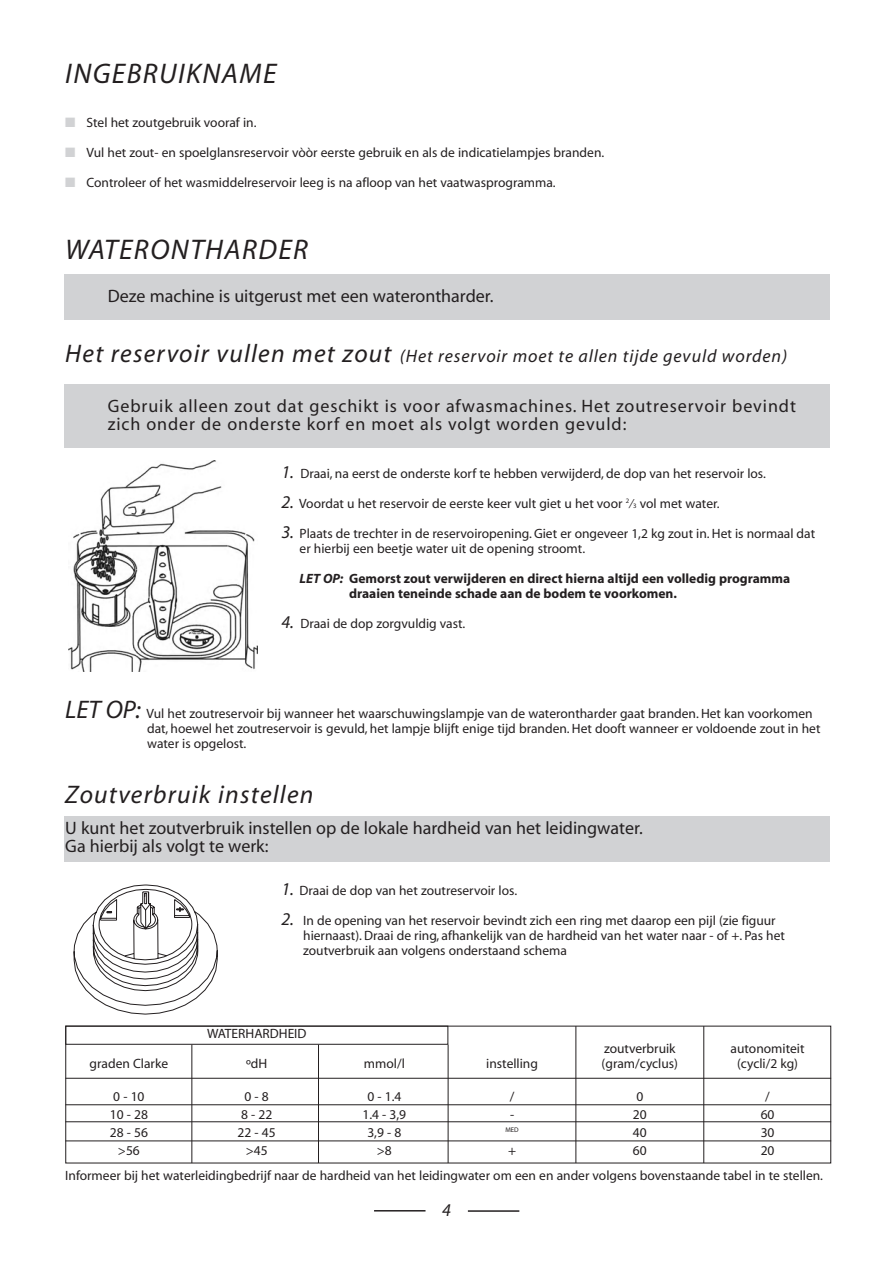
<style>
.page{position:relative;width:893px;height:1263px;background:#fff}
.page>*{position:absolute;margin:0;border:0;box-sizing:border-box;transform-origin:0 0}
.t1{font:italic 28.5px "Myriad";letter-spacing:.05em;color:#231f20}
.t2{font:italic 25.5px "Myriad";letter-spacing:.05em;color:#231f20}
.t3{font:18px/18px "Myriad";color:#231f20}
.t4{font:18px/18px "Myriad";letter-spacing:.05em;color:#231f20}
.t5{font:italic 18px "Myriad";letter-spacing:.05em;color:#231f20}
.t6{font:13.5px/18px "Myriad";color:#231f20}
.t7{font:700 13.5px/15px "Myriad";color:#231f20}
.t8{font:6.75px "Myriad";color:#231f20}
.s1{color:#d1d2d4}
.s2{font-size:25.5px}
.s3{font-style:italic;font-size:18px}
.s4{font-size:6.75px}
.s5{font-style:italic}
.s6{font-style:italic;font-size:25.5px}
</style>
<div class="page">
<div style="left:64px;top:274px;width:765px;height:46px;background:#d1d2d4"></div>
<hr style="left:374px;top:1210px;width:51px;height:2px;background:#231f20">
<hr style="left:468px;top:1210px;width:51px;height:2px;background:#231f20">
<div style="left:64px;top:384px;width:765px;height:64px;background:#d1d2d4"></div>
<div style="left:64px;top:816px;width:765px;height:45px;background:#d1d2d4"></div>
<svg style="left:65px;top:1025px;width:766px;height:117px"></svg>
<hr style="left:191px;top:1045px;width:1px;height:118px;background:#231f20">
<hr style="left:318px;top:1045px;width:1px;height:118px;background:#231f20">
<hr style="left:447px;top:1045px;width:1px;height:118px;background:#231f20">
<hr style="left:575px;top:1026px;width:1px;height:137px;background:#231f20">
<hr style="left:703px;top:1026px;width:1px;height:137px;background:#231f20">
<svg style="left:74px;top:885px;width:143px;height:129px"></svg>
<div style="left:65px;top:1026px;width:766px;height:137px;border:1px solid #231f20"></div>
<img style="left:69px;top:461px;width:189px;height:210px">
<h1 class="t1" style="left:65px;top:63px;width:213px">INGEBRUIKNAME</h1>
<p class="t6" style="left:65px;top:114px;width:193px"><span class="s1">■</span> Stel het zoutgebruik vooraf in.</p>
<p class="t6" style="left:65px;top:144px;width:540px"><span class="s1">■</span> Vul het zout- en spoelglansreservoir vòòr eerste gebruik en als de indicatielampjes branden.</p>
<p class="t6" style="left:65px;top:174px;width:492px"><span class="s1">■</span> Controleer of het wasmiddelreservoir leeg is na afloop van het vaatwasprogramma.</p>
<h1 class="t1" style="left:65px;top:238px;width:244px">WATERONTHARDER</h1>
<h3 class="t3" style="left:108px;top:288px;width:387px">Deze machine is uitgerust met een waterontharder.</h3>
<h3 class="t5" style="left:65px;top:349px;width:723px"><span class="s2">Het reservoir vullen met zout</span> (Het reservoir moet te allen tijde gevuld worden)</h3>
<h3 class="t4" style="left:108px;top:398px;width:689px">Gebruik alleen zout dat geschikt is voor afwasmachines. Het zoutreservoir bevindt zich onder de onderste korf en moet als volgt worden gevuld:</h3>
<p class="t6" style="left:281px;top:465px;width:486px"><span class="s3">1.</span> Draai, na eerst de onderste korf te hebben verwijderd, de dop van het reservoir los.</p>
<p class="t6" style="left:281px;top:495px;width:439px"><span class="s3">2.</span> Voordat u het reservoir de eerste keer vult giet u het voor <sup>2</sup>⁄<span class="s4">3</span> vol met water.</p>
<p class="t6" style="left:299px;top:527px;width:517px;line-height:15px;text-indent:-18px"><span class="s3">3.</span> Plaats de trechter in de reservoiropening. Giet er ongeveer 1,2 kg zout in. Het is normaal dat er hierbij een beetje water uit de opening stroomt.</p>
<p class="t7" style="left:349px;top:572px;width:442px;text-indent:-50px"><span class="s5">LET OP:</span> Gemorst zout verwijderen en direct hierna altijd een volledig programma draaien teneinde schade aan de bodem te voorkomen.</p>
<p class="t6" style="left:281px;top:615px;width:185px"><span class="s3">4.</span> Draai de dop zorgvuldig vast.</p>
<p class="t6" style="left:147px;top:707px;width:675px;line-height:15px;text-indent:-82px"><span class="s6">LET OP:</span> Vul het zoutreservoir bij wanneer het waarschuwingslampje van de waterontharder gaat branden. Het kan voorkomen dat, hoewel het zoutreservoir is gevuld, het lampje blijft enige tijd branden. Het dooft wanneer er voldoende zout in het water is opgelost.</p>
<h2 class="t2" style="left:65px;top:785px;width:250px">Zoutverbruik instellen</h2>
<h3 class="t3" style="left:65px;top:821px;width:579px">U kunt het zoutverbruik instellen op de lokale hardheid van het leidingwater.<br>Ga hierbij als volgt te werk:</h3>
<p class="t6" style="left:281px;top:882px;width:237px"><span class="s3">1.</span> Draai de dop van het zoutreservoir los.</p>
<p class="t6" style="left:303px;top:914px;width:483px;line-height:15px;text-indent:-22px"><span class="s3">2.</span> In de opening van het reservoir bevindt zich een ring met daarop een pijl (zie figuur hiernaast). Draai de ring, afhankelijk van de hardheid van het water naar - of +. Pas het zoutverbruik aan volgens onderstaand schema</p>
<p class="t6" style="left:90px;top:1055px;width:80px">graden Clarke</p>
<p class="t6" style="left:110px;top:1088px;width:40px;text-align:center">0 - 10<br>10 - 28<br>28 - 56 &gt;56</p>
<p class="t6" style="left:207px;top:1025px;width:101px">WATERHARDHEID</p>
<p class="t6" style="left:246px;top:1055px;width:23px">ºdH</p>
<p class="t6" style="left:237px;top:1088px;width:40px;text-align:center">0 - 8<br>8 - 22<br>22 - 45 &gt;45</p>
<p class="t6" style="left:364px;top:1055px;width:42px">mmol/l</p>
<p class="t6" style="left:362px;top:1088px;width:45px;text-align:center">0 - 1.4<br>1.4 - 3,9<br>3,9 - 8 &gt;8</p>
<p class="t6" style="left:486px;top:1055px;width:53px">instelling</p>
<p class="t6" style="left:510px;top:1088px;width:6px">/ -</p>
<p class="t8" style="left:505px;top:1127px;width:15px">MED</p>
<p class="t6" style="left:508px;top:1142px;width:10px">+</p>
<p class="t6" style="left:601px;top:1042px;width:78px;line-height:15px">zoutverbruik (gram/cyclus)</p>
<p class="t6" style="left:633px;top:1088px;width:15px">0<br>20<br>40<br>60</p>
<p class="t6" style="left:730px;top:1042px;width:75px;line-height:15px;text-align:center">autonomiteit (cycli/2 kg)</p>
<p class="t6" style="left:760px;top:1088px;width:15px;text-align:center">/<br>60<br>30<br>20</p>
<p class="t6" style="left:65px;top:1167px;width:759px">Informeer bij het waterleidingbedrijf naar de hardheid van het leidingwater om een en ander volgens bovenstaande tabel in te stellen.</p>
<h3 class="t5" style="left:442px;top:1203px;width:10px">4</h3>
</div>
